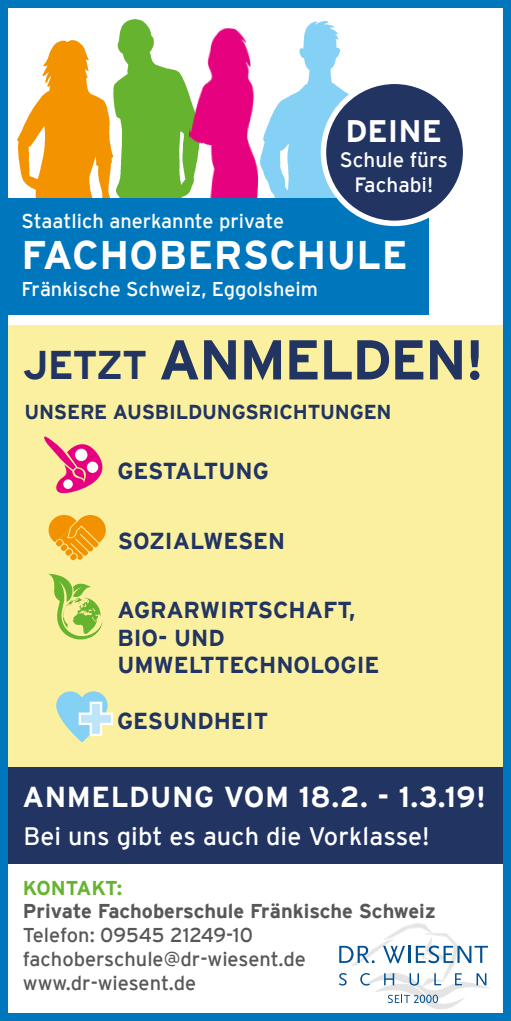
<style>
.page{position:relative;width:511px;height:1021px;background:#fff}
.page>*{position:absolute;margin:0;border:0;box-sizing:border-box;transform-origin:0 0}
.t1{font:700 56px "Interstate";letter-spacing:-.03em;color:#213462}
.t2{font:700 40px "Interstate";letter-spacing:.01em;color:#fff}
.t3{font:700 31.2px "Interstate";color:#fff}
.t4{font:700 28.8px "Interstate";letter-spacing:.02em;color:#fff}
.t5{font:25.2px "Interstate";letter-spacing:.005em;color:#fff}
.t6{font:700 23.2px "Interstate";color:#213462}
.t7{font:20.8px "Interstate";color:#fff}
.t8{font:20px "Interstate";color:#575756}
.t9{font:20px "Interstate";color:#fff}
.t10{font:700 20px "Interstate";color:#575756}
.t11{font:700 20px "Interstate";letter-spacing:-.01em;color:#213462}
.t12{font:700 20px "Interstate";letter-spacing:-.02em;color:#66b32e}
.s1{font-size:40px}
.s2{font-size:22.8px}
</style>
<div class="page">
<div style="left:2px;top:325px;width:504px;height:505px;background:#fbf09f"></div>
<div style="left:2px;top:767px;width:504px;height:97px;background:#213462"></div>
<svg style="left:339px;top:923px;width:151px;height:86px"></svg>
<img style="left:266px;top:22px;width:83px;height:176px">
<img style="left:112px;top:20px;width:71px;height:178px">
<img style="left:17px;top:40px;width:95px;height:158px">
<img style="left:99px;top:157px;width:16px;height:41px">
<img style="left:183px;top:28px;width:83px;height:170px">
<div style="left:2px;top:198px;width:426px;height:117px;background:#0076bd"></div>
<div style="left:323px;top:81px;width:142px;height:142px;background:#213462;border-radius:50%"></div>
<div style="left:320px;top:79px;width:148px;height:147px;border:5px solid #fff;border-radius:50%"></div>
<div style="left:0;top:0;width:510px;height:1020px;border:8px solid #0076bd"></div>
<svg style="left:48px;top:573px;width:54px;height:67px"></svg>
<svg style="left:44px;top:436px;width:59px;height:58px"></svg>
<svg style="left:48px;top:515px;width:58px;height:45px"></svg>
<svg style="left:56px;top:691px;width:57px;height:51px"></svg>
<p class="t3" style="left:345px;top:114px;width:98px">DEINE</p>
<p class="t7" style="left:339px;top:148px;width:109px">Schule fürs</p>
<p class="t7" style="left:354px;top:173px;width:80px">Fachabi!</p>
<p class="t9" style="left:22px;top:209px;width:264px">Staatlich anerkannte private</p>
<p class="t2" style="left:22px;top:232px;width:387px">FACHOBERSCHULE</p>
<p class="t9" style="left:22px;top:278px;width:298px">Fränkische Schweiz, Eggolsheim</p>
<p class="t1" style="left:23px;top:328px;width:462px"><span class="s1">JETZT</span> ANMELDEN!</p>
<p class="t11" style="left:24px;top:400px;width:368px">UNSERE AUSBILDUNGSRICHTUNGEN</p>
<p class="t6" style="left:117px;top:457px;width:153px">GESTALTUNG</p>
<p class="t6" style="left:118px;top:527px;width:169px">SOZIALWESE<span class="s2">N</span></p>
<p class="t6" style="left:117px;top:597px;width:239px">AGRARWIRTSCHAFT,</p>
<p class="t6" style="left:117px;top:624px;width:109px">BIO- UND</p>
<p class="t6" style="left:117px;top:652px;width:263px">UMWELTTECHNOLOGIE</p>
<p class="t6" style="left:117px;top:708px;width:153px">GESUNDHEIT</p>
<p class="t4" style="left:22px;top:780px;width:464px">ANMELDUNG VOM 18.2. - 1.3.19!</p>
<p class="t5" style="left:23px;top:821px;width:407px">Bei uns gibt es auch die Vorklasse!</p>
<p class="t12" style="left:23px;top:876px;width:101px">KONTAKT:</p>
<p class="t10" style="left:23px;top:899px;width:414px">Private Fachoberschule Fränkische Schweiz</p>
<p class="t8" style="left:23px;top:923px;width:231px">Telefon: 09545 21249-10</p>
<p class="t8" style="left:23px;top:947px;width:284px">fachoberschule@dr-wiesent.de</p>
<p class="t8" style="left:23px;top:971px;width:175px">www.dr-wiesent.de</p>
</div>
